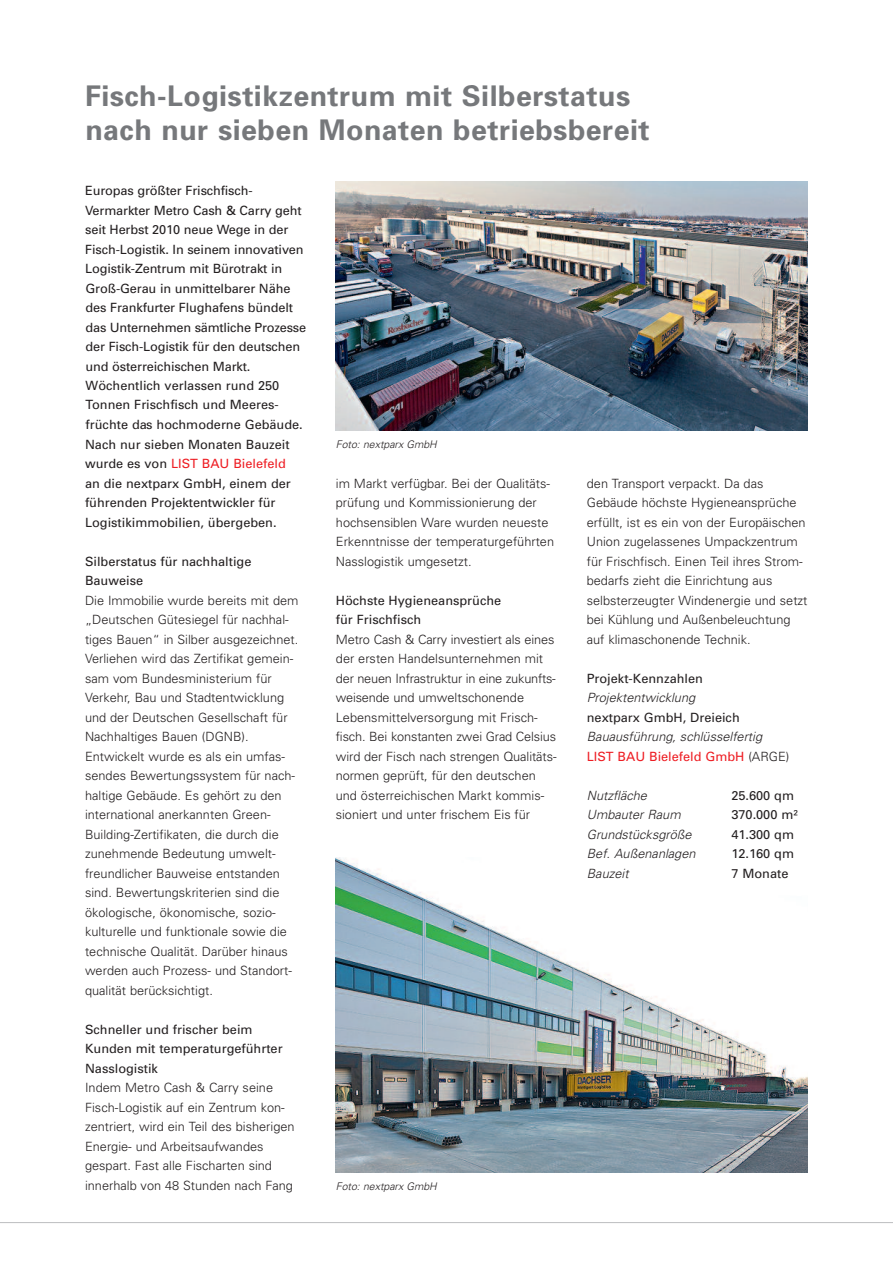
<style>
.page{position:relative;width:893px;height:1263px;background:#fff}
.page>*{position:absolute;margin:0;border:0;box-sizing:border-box;transform-origin:0 0}
.t1{font:700 28.5px/34.2px "Univers";letter-spacing:.015em;color:#76787b}
.t2{font:300 12.75px/19.5px "Univers";color:#231f20}
.t3{font:12.75px/19.5px "Univers";color:#231f20}
.t4{font:italic 300 12.75px/19.5px "Univers";color:#231f20}
.t5{font:italic 300 10.5px "Univers";color:#231f20}
.s1{color:#ee1d23}
.s2{font-weight:400;font-style:normal;color:#ee1d23}
.s3{font-style:normal}
</style>
<div class="page">
<hr style="left:0;top:1222px;width:893px;height:1px;background:#bcbdc0">
<img style="left:336px;top:182px;width:472px;height:248px">
<img style="left:336px;top:857px;width:472px;height:315px">
<h1 class="t1" style="left:85px;top:78px;width:566px">Fisch-Logistikzentrum mit Silberstatus nach nur sieben Monaten betriebsbereit</h1>
<p class="t3" style="left:85px;top:181px;width:223px">Europas größter Frischfisch-Vermarkter Metro Cash &amp; Carry geht seit Herbst 2010 neue Wege in der Fisch-Logistik. In seinem innovativen Logistik-Zentrum mit Bürotrakt in Groß-Gerau in unmittelbarer Nähe des Frankfurter Flughafens bündelt das Unternehmen sämtliche Prozesse der Fisch-Logistik für den deutschen und österreichischen Markt.<br>Wöchentlich verlassen rund 250<br>Tonnen Frischfisch und Meeres - früchte das hochmoderne Gebäude.<br>Nach nur sieben Monaten Bauzeit wurde es von <span class="s1">LIST BAU Bielefeld<br></span>an die nextparx GmbH, einem der führenden Projekt entwickler für Logistik immobilien, übergeben.</p>
<p class="t3" style="left:85px;top:551px;width:168px">Silberstatus für nachhaltige<br>Bauweise</p>
<p class="t2" style="left:85px;top:590px;width:215px">Die Immobilie wurde bereits mit dem „Deutschen Gütesiegel für nachhal - tiges Bauen“ in Silber ausgezeichnet.<br>Verlie hen wird das Zertifikat gemein&shy;sam vom Bundesministerium für Verkehr, Bau und Stadtentwicklung und der Deut schen Gesellschaft für Nach hal ti ges Bauen (DGNB).<br>Entwickelt wurde es als ein umfas - sendes Bewertungs sys tem für nach&shy;haltige Gebäude. Es gehört zu den international anerkannten Green-Building-Zertifikaten, die durch die<br>zu nehmende Bedeutung umwelt - freund licher Bauweise entstanden sind. Be wertungskriterien sind die ökolo gische, ökonomische, sozio - kulturelle und funktionale sowie die technische Qualität. Darüber hinaus werden auch Prozess- und Standort - qualität berücksichtigt.</p>
<p class="t3" style="left:85px;top:1019px;width:199px">Schneller und frischer beim<br>Kunden mit temperaturgeführter<br>Nasslogistik</p>
<p class="t2" style="left:85px;top:1078px;width:211px">Indem Metro Cash &amp; Carry seine Fisch-Logistik auf ein Zentrum kon - zentriert, wird ein Teil des bisherigen Energie- und Arbeitsaufwandes gespart. Fast alle Fischarten sind<br>in nerhalb von 48 Stunden nach Fang</p>
<p class="t5" style="left:336px;top:438px;width:102px">Foto: nextparx GmbH</p>
<p class="t2" style="left:336px;top:473px;width:220px">im Markt verfügbar. Bei der Qualitäts - prüfung und Kommis sionierung der hochsensiblen Ware wurden neueste Erkenntnisse der temperaturgeführten Nasslogistik umgesetzt.</p>
<p class="t3" style="left:336px;top:590px;width:167px">Höchste Hygieneansprüche für Frischfisch</p>
<p class="t2" style="left:336px;top:629px;width:222px">Metro Cash &amp; Carry investiert als eines der ersten Handelsunternehmen mit der neuen Infrastruktur in eine zukunfts - weisende und umweltschonende Lebensmittelversorgung mit Frisch - fisch. Bei konstanten zwei Grad Celsius wird der Fisch nach strengen Qualitäts - normen geprüft, für den deutschen und österreichischen Markt kommis&shy;sioniert und unter frischem Eis für</p>
<p class="t5" style="left:336px;top:1180px;width:102px">Foto: nextparx GmbH</p>
<p class="t2" style="left:587px;top:473px;width:222px">den Transport verpackt. Da das Gebäude höchste Hygieneansprüche erfüllt, ist es ein von der Europäischen Union zugelassenes Umpackzentrum für Frischfisch. Einen Teil ihres Strom - bedarfs zieht die Einrichtung aus selbsterzeugter Windenergie und setzt bei Kühlung und Außenbeleuchtung auf klima schonende Technik.</p>
<p class="t3" style="left:587px;top:668px;width:118px">Projekt-Kennzahlen</p>
<p class="t4" style="left:587px;top:688px;width:110px">Projektentwicklung</p>
<p class="t3" style="left:587px;top:707px;width:155px">nextparx GmbH, Dreieich</p>
<p class="t4" style="left:587px;top:727px;width:204px">Bauausführung, schlüsselfertig<br><span class="s2">LIST BAU Bielefeld GmbH</span> <span class="s3">(ARGE)</span></p>
<p class="t4" style="left:587px;top:785px;width:62px">Nutzfläche</p>
<p class="t3" style="left:731px;top:785px;width:64px">25.600 qm</p>
<p class="t4" style="left:587px;top:805px;width:95px">Umbauter Raum</p>
<p class="t3" style="left:731px;top:805px;width:68px">370.000 m²</p>
<p class="t4" style="left:587px;top:824px;width:106px">Grundstücksgröße</p>
<p class="t3" style="left:731px;top:824px;width:64px">41.300 qm</p>
<p class="t4" style="left:587px;top:844px;width:110px">Bef. Außenanlagen</p>
<p class="t3" style="left:731px;top:844px;width:64px">12.160 qm</p>
<p class="t4" style="left:587px;top:863px;width:43px">Bauzeit</p>
<p class="t3" style="left:731px;top:863px;width:59px">7 Monate</p>
</div>
